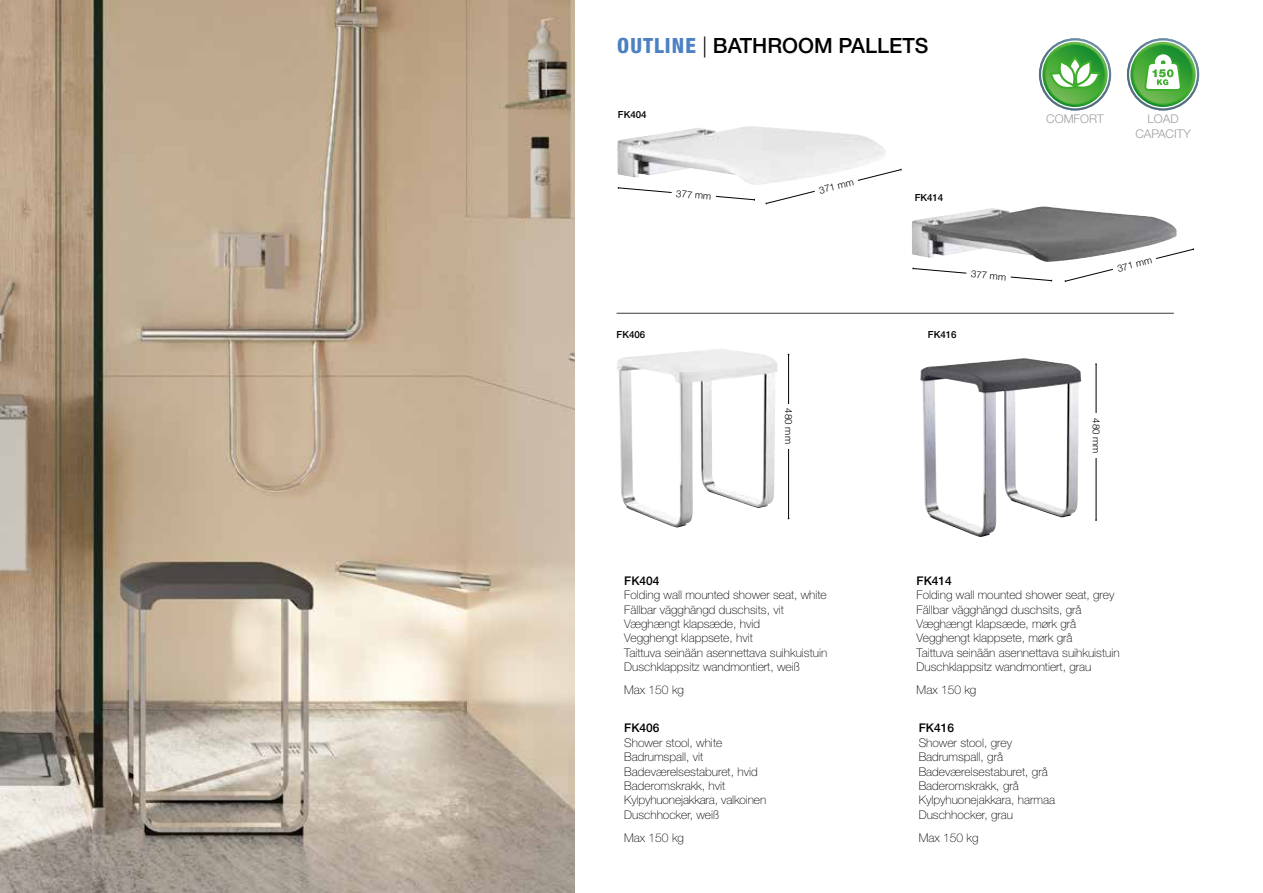
<style>
.page{position:relative;width:1263px;height:893px;background:#fff}
.page>*{position:absolute;margin:0;border:0;box-sizing:border-box;transform-origin:0 0}
.t1{font:500 21px "Helvetica Neue LT Std";color:#000}
.t2{font:100 12px/14.4px "Helvetica Neue LT Std";color:#000}
.t3{font:500 12px "Helvetica Neue LT Std";color:#000}
.t4{font:300 12px/14.4px "Helvetica Neue LT Std";color:#9d9d9d;text-align:center}
.t5{font:300 9.75px "Helvetica Neue LT Std";color:#000}
.t6{font:500 9.75px "Helvetica Neue LT Std";color:#000}
.s1{font-weight:800;font-stretch:condensed;color:#4d81c2}
.s2{font-weight:300}
</style>
<div class="page">
<img style="left:617px;top:349px;width:109px;height:178px">
<hr style="left:788px;top:354px;width:1px;height:165px;background:#000">
<div style="left:781px;top:404px;width:16px;height:44px;background:#fff"></div>
<img style="left:920px;top:358px;width:120px;height:179px">
<svg style="left:1127px;top:38px;width:72px;height:72px"></svg>
<div style="left:1129px;top:41px;width:68px;height:67px;border:3px solid #fff;border-radius:50%"></div>
<svg style="left:1130px;top:42px;width:66px;height:65px"></svg>
<svg style="left:1133px;top:45px;width:60px;height:59px"></svg>
<div style="left:1133px;top:44px;width:60px;height:61px;border:1px solid #3dae2b;border-radius:50%"></div>
<div style="left:1155px;top:54px;width:16px;height:17px;border:6px solid #fff;border-radius:50%"></div>
<svg style="left:1143px;top:61px;width:38px;height:31px"></svg>
<svg style="left:1039px;top:38px;width:72px;height:72px"></svg>
<div style="left:1041px;top:41px;width:68px;height:67px;border:2px solid #fff;border-radius:50%"></div>
<svg style="left:1042px;top:42px;width:66px;height:65px"></svg>
<svg style="left:1045px;top:45px;width:60px;height:59px"></svg>
<div style="left:1045px;top:44px;width:60px;height:61px;border:1px solid #3dae2b;border-radius:50%"></div>
<div style="left:1068px;top:57px;width:14px;height:29px;border:2px solid #3dae2b;border-radius:50%"></div>
<svg style="left:1049px;top:61px;width:52px;height:32px"></svg>
<img style="left:912px;top:208px;width:255px;height:54px">
<img style="left:617px;top:127px;width:269px;height:58px">
<hr style="left:617px;top:313px;width:557px;height:1px;background:#3c3c3b">
<svg style="left:618px;top:187px;width:137px;height:14px"></svg>
<svg style="left:766px;top:169px;width:136px;height:35px"></svg>
<svg style="left:913px;top:268px;width:139px;height:14px"></svg>
<svg style="left:1065px;top:248px;width:129px;height:34px"></svg>
<hr style="left:1096px;top:364px;width:1px;height:156px;background:#000">
<div style="left:1088px;top:414px;width:16px;height:44px;background:#fff"></div>
<img style="left:0;top:0;width:574px;height:893px">
<h1 class="t1" style="left:617px;top:33px;width:313px"><span class="s1">OUTLINE</span> <span class="s2">|</span> BATHROOM PALLETS</h1>
<p class="t6" style="left:618px;top:108px;width:30px">FK404</p>
<p class="t5" style="left:677px;top:187px;width:37px;rotate:5deg">377 mm</p>
<p class="t5" style="left:818px;top:185px;width:37px;rotate:-14deg">371 mm</p>
<p class="t6" style="left:915px;top:192px;width:30px">FK414</p>
<p class="t6" style="left:617px;top:328px;width:30px">FK406</p>
<p class="t5" style="left:971px;top:268px;width:37px;rotate:5deg">377 mm</p>
<p class="t6" style="left:928px;top:328px;width:30px">FK416</p>
<p class="t5" style="left:795px;top:408px;width:37px;rotate:90deg">480 mm</p>
<p class="t4" style="left:1046px;top:112px;width:59px">COMFORT</p>
<p class="t4" style="left:1135px;top:112px;width:57px">LOAD<br>CAPACITY</p>
<p class="t5" style="left:1116px;top:263px;width:37px;rotate:-14deg">371 mm</p>
<p class="t5" style="left:1102px;top:418px;width:37px;rotate:90deg">480 mm</p>
<p class="t3" style="left:624px;top:573px;width:37px">FK404</p>
<p class="t2" style="left:624px;top:588px;width:205px">Folding wall mounted shower seat, white Fällbar vägghängd duschsits, vit Væghængt klapsæde, hvid<br>Vegghengt klappsete, hvit<br>Taittuva seinään asennettava suihkuistuin Duschklappsitz wandmontiert, weiß</p>
<p class="t2" style="left:624px;top:683px;width:61px">Max 150 kg</p>
<p class="t3" style="left:624px;top:721px;width:37px">FK406</p>
<p class="t2" style="left:624px;top:735px;width:143px">Shower stool, white<br>Badrumspall, vit<br>Badeværelsestaburet, hvid<br>Baderomskrakk, hvit<br>Kylpyhuonejakkara, valkoinen<br>Duschhocker, weiß</p>
<p class="t2" style="left:624px;top:830px;width:61px">Max 150 kg</p>
<p class="t3" style="left:917px;top:573px;width:37px">FK414</p>
<p class="t2" style="left:917px;top:588px;width:205px">Folding wall mounted shower seat, grey Fällbar vägghängd duschsits, grå Væghængt klapsæde, mørk grå Vegghengt klappsete, mørk grå<br>Taittuva seinään asennettava suihkuistuin Duschklappsitz wandmontiert, grau</p>
<p class="t2" style="left:917px;top:683px;width:61px">Max 150 kg</p>
<p class="t3" style="left:919px;top:721px;width:37px">FK416</p>
<p class="t2" style="left:919px;top:735px;width:138px">Shower stool, grey<br>Badrumspall, grå<br>Badeværelsestaburet, grå<br>Baderomskrakk, grå<br>Kylpyhuonejakkara, harmaa<br>Duschhocker, grau</p>
<p class="t2" style="left:919px;top:830px;width:61px">Max 150 kg</p>
</div>
